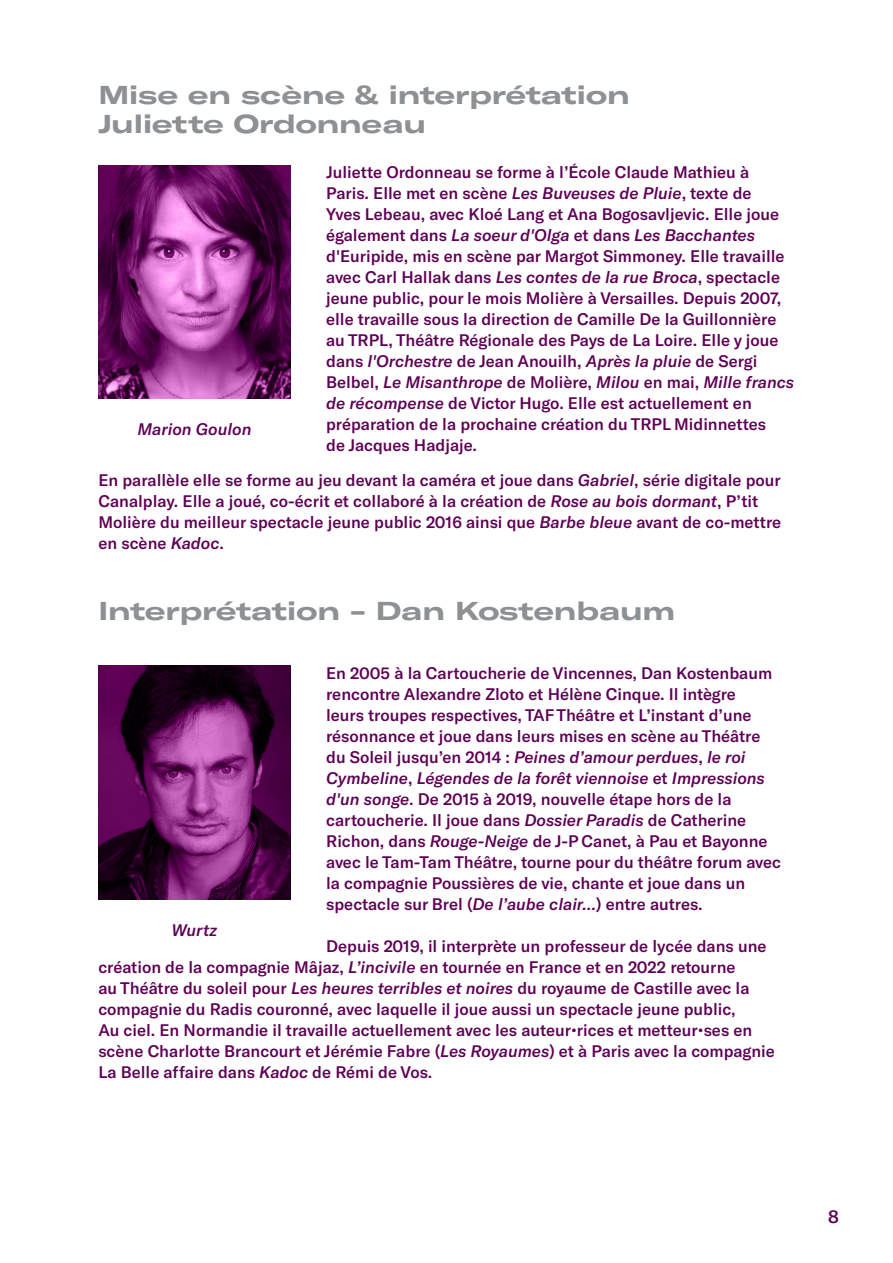
<style>
.page{position:relative;width:893px;height:1263px;background:#fff}
.page>*{position:absolute;margin:0;border:0;box-sizing:border-box;transform-origin:0 0}
.t1{font:700 expanded 25.5px "GT America";color:#8d9194}
.t2{font:500 18px "GT America";color:#5f0056}
.t3{font:500 16.5px/21px "GT America";color:#5f0056}
.t4{font:italic 500 16.5px "GT America";color:#5f0056}
.s1{font-style:italic}
</style>
<div class="page">
<svg style="left:98px;top:165px;width:193px;height:234px;background:#7d2c75"></svg>
<svg style="left:98px;top:666px;width:193px;height:233px;background:#5b1854"></svg>
<p class="t1" style="left:98px;top:79px;width:533px">Mise en scène &amp; interprétation</p>
<p class="t1" style="left:98px;top:108px;width:329px">Juliette Ordonneau</p>
<p class="t3" style="left:326px;top:162px;width:455px">Juliette Ordonneau se forme à l’École Claude Mathieu à Paris. Elle met en scène <span class="s1">Les Buveuses de Pluie</span>, texte de Yves Lebeau, avec Kloé Lang et Ana Bogosavljevic. Elle joue également dans <span class="s1">La soeur d'Olga</span> et dans <span class="s1">Les Bacchantes</span></p>
<p class="t3" style="left:326px;top:246px;width:469px">d'Euripide, mis en scène par Margot Simmoney. Elle travaille avec Carl Hallak dans <span class="s1">Les contes de la rue Broca</span>, spectacle jeune public, pour le mois Molière à Versailles. Depuis 2007, elle travaille sous la direction de Camille De la Guillonnière au TRPL, Théâtre Régionale des Pays de La Loire. Elle y joue dans <span class="s1">l'Orchestre</span> de Jean Anouilh, <span class="s1">Après la pluie</span> de Sergi Belbel, <span class="s1">Le Misanthrope</span> de Molière, <span class="s1">Milou</span> en mai, <span class="s1">Mille francs de récompense</span> de Victor Hugo. Elle est actuellement en préparation de la prochaine création du TRPL Midinnettes</p>
<p class="t3" style="left:326px;top:435px;width:152px">de Jacques Hadjaje.</p>
<p class="t3" style="left:98px;top:469px;width:684px">En parallèle elle se forme au jeu devant la caméra et joue dans <span class="s1">Gabriel</span>, série digitale pour</p>
<p class="t3" style="left:98px;top:490px;width:684px">Canalplay. Elle a joué, co-écrit et collaboré à la création de <span class="s1">Rose au bois dormant</span>, P’tit<br>Molière du meilleur spectacle jeune public 2016 ainsi que <span class="s1">Barbe bleue</span> avant de co-mettre en scène <span class="s1">Kadoc</span>.</p>
<p class="t4" style="left:137px;top:419px;width:116px">Marion Goulon</p>
<p class="t1" style="left:98px;top:595px;width:578px">Interprétation - Dan Kostenbaum</p>
<p class="t3" style="left:326px;top:662px;width:456px">En 2005 à la Cartoucherie de Vincennes, Dan Kostenbaum rencontre Alexandre Zloto et Hélène Cinque. Il intègre<br>leurs troupes respectives, TAF Théâtre et L’instant d’une résonnance et joue dans leurs mises en scène au Théâtre du Soleil jusqu’en 2014 : <span class="s1">Peines d’amour perdues</span>, <span class="s1">le roi Cymbeline</span>, <span class="s1">Légendes de la forêt viennoise</span> et <span class="s1">Impressions d'un songe</span>. De 2015 à 2019, nouvelle étape hors de la cartoucherie. Il joue dans <span class="s1">Dossier Paradis</span> de Catherine Richon, dans <span class="s1">Rouge-Neige</span> de J-P Canet, à Pau et Bayonne avec le Tam-Tam Théâtre, tourne pour du théâtre forum avec la compagnie Poussières de vie, chante et joue dans un spectacle sur Brel (<span class="s1">De l’aube clair…</span>) entre autres.</p>
<p class="t3" style="left:98px;top:935px;width:670px;text-indent:228px">Depuis 2019, il interprète un professeur de lycée dans une création de la compagnie Mâjaz, <span class="s1">L’incivile</span> en tournée en France et en 2022 retourne<br>au Théâtre du soleil pour <span class="s1">Les heures terribles et noires</span> du royaume de Castille avec la compagnie du Radis couronné, avec laquelle il joue aussi un spectacle jeune public,</p>
<p class="t3" style="left:98px;top:1019px;width:678px">Au ciel. En Normandie il travaille actuellement avec les auteur•rices et metteur•ses en scène Charlotte Brancourt et Jérémie Fabre (<span class="s1">Les Royaumes</span>) et à Paris avec la compagnie<br>La Belle affaire dans <span class="s1">Kadoc</span> de Rémi de Vos.</p>
<p class="t4" style="left:172px;top:920px;width:47px">Wurtz</p>
<p class="t2" style="left:828px;top:1206px;width:12px">8</p>
</div>
